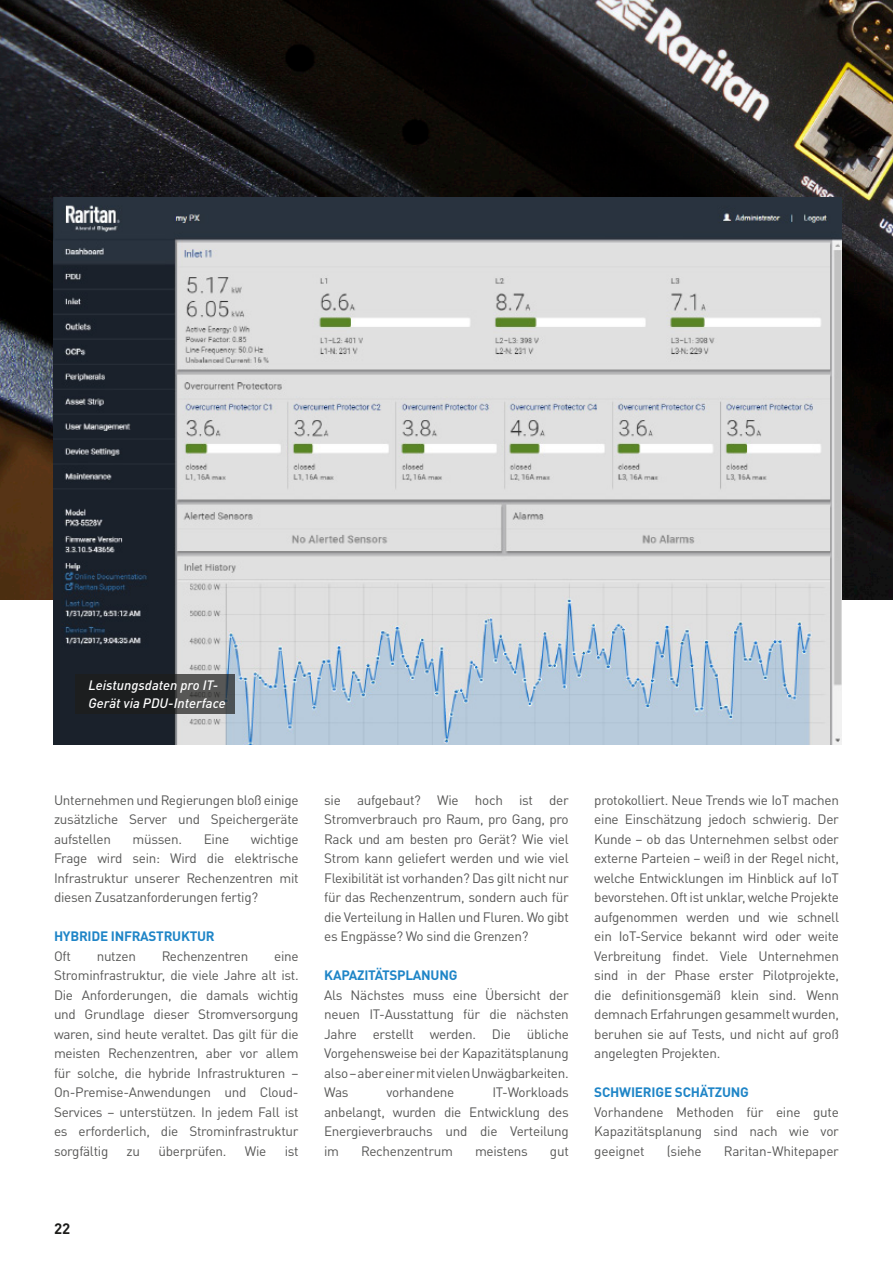
<style>
.page{position:relative;width:893px;height:1263px;background:#fff}
.page>*{position:absolute;margin:0;border:0;box-sizing:border-box;transform-origin:0 0}
.t1{font:700 15px "DIN Pro";color:#1d1d1b}
.t2{font:13.5px/19.5px "DIN Pro";letter-spacing:-.02em;color:#575756;text-align:justify}
.t3{font:700 13.5px "DIN Pro";letter-spacing:-.02em;color:#1f85c7}
.t4{font:italic 500 13.5px/18px "DIN Pro";color:#fff}
</style>
<div class="page">
<img style="left:0;top:0;width:893px;height:599px">
<img style="left:53px;top:198px;width:789px;height:546px">
<svg style="left:76px;top:674px;width:159px;height:39px;background:#303232"></svg>
<p class="t4" style="left:88px;top:675px;width:139px">Leistungsdaten pro IT-<br>Gerät via PDU-Interface</p>
<p class="t2" style="left:54px;top:789px;width:246px">Unternehmen und Regierungen bloß einige zusätzliche Server und Speichergeräte aufstellen</p>
<p class="t2" style="left:54px;top:828px;width:246px;text-indent:197px">wichtige Frage wird sein: Wird die elektrische Infrastruktur unserer Rechenzentren mit diesen Zusatzanforderungen fertig?</p>
<p class="t3" style="left:54px;top:925px;width:162px">HYBRIDE INFRASTRUKTUR</p>
<p class="t2" style="left:54px;top:945px;width:18px">Oft</p>
<p class="t2" style="left:97px;top:945px;width:41px">nutzen</p>
<p class="t2" style="left:162px;top:945px;width:88px">Rechenzentren</p>
<p class="t2" style="left:133px;top:828px;width:51px">müssen.</p>
<p class="t2" style="left:204px;top:828px;width:27px">Eine</p>
<p class="t2" style="left:54px;top:945px;width:246px;text-indent:220px">eine Strominfrastruktur, die viele Jahre alt ist.<br>Die Anforderungen, die damals wichtig und Grundlage dieser Stromversorgung waren, sind heute veraltet. Das gilt für die meisten Rechenzentren, aber vor allem für solche, die hybride Infrastrukturen – On-Premise-Anwendungen und Cloud-Services – unterstützen. In jedem Fall ist es erforderlich, die Strominfrastruktur sorgfältig</p>
<p class="t2" style="left:127px;top:1140px;width:15px">zu</p>
<p class="t2" style="left:158px;top:1140px;width:70px">überprüfen.</p>
<p class="t2" style="left:245px;top:1140px;width:23px">Wie</p>
<p class="t2" style="left:285px;top:1140px;width:15px">ist</p>
<p class="t1" style="left:54px;top:1216px;width:18px">22</p>
<p class="t2" style="left:324px;top:789px;width:246px">sie aufgebaut? Wie hoch ist der Stromverbrauch pro Raum, pro Gang, pro Rack und am besten pro Gerät? Wie viel Strom kann geliefert werden und wie viel Flexibilität ist vorhanden? Das gilt nicht nur für das Rechenzentrum, sondern auch für die Verteilung in Hallen und Fluren. Wo gibt es Engpässe? Wo sind die Grenzen?</p>
<p class="t3" style="left:324px;top:964px;width:135px">KAPAZITÄTSPLANUNG</p>
<p class="t2" style="left:324px;top:984px;width:246px">Als Nächstes muss eine Übersicht der neuen IT-Ausstattung für die nächsten Jahre erstellt werden. Die übliche Vorgehensweise bei der Kapazitätsplanung also – aber einer mit vielen Unwägbarkeiten.<br>Was</p>
<p class="t2" style="left:324px;top:1081px;width:246px;text-indent:168px">IT-Workloads anbelangt, wurden die Entwicklung des Energieverbrauchs und die Verteilung im</p>
<p class="t2" style="left:387px;top:1081px;width:69px">vorhandene</p>
<p class="t2" style="left:361px;top:1140px;width:93px">Rechenzentrum</p>
<p class="t2" style="left:475px;top:1140px;width:54px">meistens</p>
<p class="t2" style="left:550px;top:1140px;width:20px">gut</p>
<p class="t2" style="left:594px;top:789px;width:246px">protokolliert. Neue Trends wie IoT machen eine Einschätzung jedoch schwierig. Der Kunde – ob das Unternehmen selbst oder externe Parteien – weiß in der Regel nicht, welche Entwicklungen im Hinblick auf IoT bevorstehen. Oft ist unklar, welche Projekte aufgenommen werden und wie schnell ein IoT-Service bekannt wird oder weite Verbreitung findet. Viele Unternehmen sind in der Phase erster Pilotprojekte, die definitionsgemäß klein sind. Wenn demnach Erfahrungen gesammelt wurden, beruhen sie auf Tests, und nicht auf groß angelegten Projekten.</p>
<p class="t3" style="left:594px;top:1081px;width:156px">SCHWIERIGE SCHÄTZUNG</p>
<p class="t2" style="left:594px;top:1101px;width:246px">Vorhandene Methoden für eine gute Kapazitätsplanung sind nach wie vor geeignet</p>
<p class="t2" style="left:667px;top:1140px;width:37px">(siehe</p>
<p class="t2" style="left:724px;top:1140px;width:117px">Raritan-Whitepaper</p>
</div>
